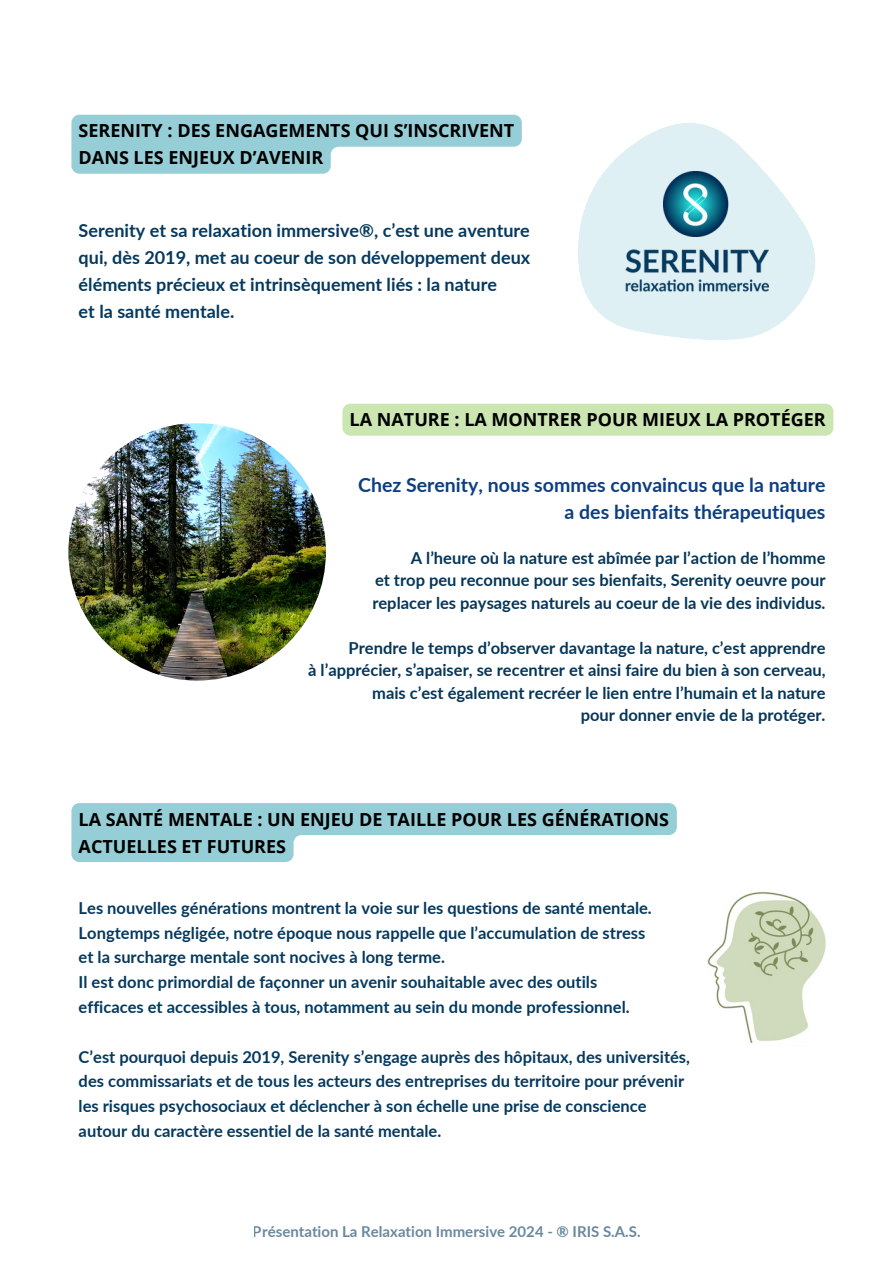
<style>
.page{position:relative;width:893px;height:1264px;background:#fff}
.page>*{position:absolute;margin:0;border:0;box-sizing:border-box;transform-origin:0 0}
.t1{font:700 19.5px "Lato";color:#0d3e80}
.t2{font:700 18px/27px "Open Sans";color:#000}
.t3{font:700 18px/27px "Lato";color:#05395e;text-align:justify}
.t4{font:700 16.5px/24.8px "Lato";color:#05395e}
.t5{font:700 16.5px/22.5px "Lato";color:#053659;text-align:right}
.t6{font:700 15px "Lato";color:#05395e}
</style>
<div class="page">
<svg style="left:578px;top:123px;width:238px;height:217px;fill:#def0f4"></svg>
<img style="left:663px;top:172px;width:66px;height:64px">
<img style="left:624px;top:237px;width:144px;height:67px">
<img style="left:68px;top:423px;width:258px;height:257px;border-radius:50%">
<img style="left:707px;top:891px;width:119px;height:152px">
<svg style="left:71px;top:115px;width:451px;height:59px"></svg>
<svg style="left:71px;top:803px;width:605px;height:59px"></svg>
<div style="left:342px;top:403px;width:491px;height:32px;background:#cce6b1"></div>
<p class="t2" style="left:79px;top:117px;width:437px">SERENITY : DES ENGAGEMENTS QUI S’INSCRIVENT<br>DANS LES ENJEUX D’AVENIR</p>
<p class="t3" style="left:79px;top:216px;width:453px">Serenity et sa relaxation immersive®, c’est une aventure qui, dès 2019, met au coeur de son développement deux éléments précieux et intrinsèquement liés : la nature</p>
<p class="t3" style="left:79px;top:297px;width:157px">et la santé mentale.</p>
<p class="t2" style="left:349px;top:406px;width:477px">LA NATURE : LA MONTRER POUR MIEUX LA PROTÉGER</p>
<p class="t1" style="left:358px;top:472px;width:469px">Chez Serenity, nous sommes convaincus que la nature</p>
<p class="t1" style="left:564px;top:499px;width:262px">a des bienfaits thérapeutiques</p>
<p class="t5" style="left:411px;top:546px;width:416px">A l’heure où la nature est abîmée par l’action de l’homme</p>
<p class="t5" style="left:375px;top:568px;width:452px">et trop peu reconnue pour ses bienfaits, Serenity oeuvre pour</p>
<p class="t5" style="left:372px;top:591px;width:454px">replacer les paysages naturels au coeur de la vie des individus.</p>
<p class="t5" style="left:348px;top:636px;width:478px">Prendre le temps d’observer davantage la nature, c’est apprendre</p>
<p class="t5" style="left:308px;top:658px;width:518px">à l’apprécier, s’apaiser, se recentrer et ainsi faire du bien à son cerveau, mais c’est également recréer le lien entre l’humain et la nature</p>
<p class="t5" style="left:580px;top:703px;width:246px">pour donner envie de la protéger.</p>
<p class="t2" style="left:79px;top:805px;width:592px">LA SANTÉ MENTALE : UN ENJEU DE TAILLE POUR LES GÉNÉRATIONS<br>ACTUELLES ET FUTURES</p>
<p class="t4" style="left:79px;top:895px;width:574px">Les nouvelles générations montrent la voie sur les questions de santé mentale.<br>Longtemps négligée, notre époque nous rappelle que l’accumulation de stress</p>
<p class="t4" style="left:79px;top:944px;width:368px">et la surcharge mentale sont nocives à long terme.</p>
<p class="t4" style="left:79px;top:969px;width:520px">Il est donc primordial de façonner un avenir souhaitable avec des outils</p>
<p class="t4" style="left:79px;top:994px;width:552px">efficaces et accessibles à tous, notamment au sein du monde professionnel.</p>
<p class="t4" style="left:79px;top:1043px;width:613px">C’est pourquoi depuis 2019, Serenity s’engage auprès des hôpitaux, des universités, des commissariats et de tous les acteurs des entreprises du territoire pour prévenir</p>
<p class="t4" style="left:79px;top:1093px;width:569px">les risques psychosociaux et déclencher à son échelle une prise de conscience autour du caractère essentiel de la santé mentale.</p>
<p class="t6" style="left:253px;top:1222px;width:389px">Présentation La Relaxation Immersive 2024 - ® IRIS S.A.S.</p>
</div>
